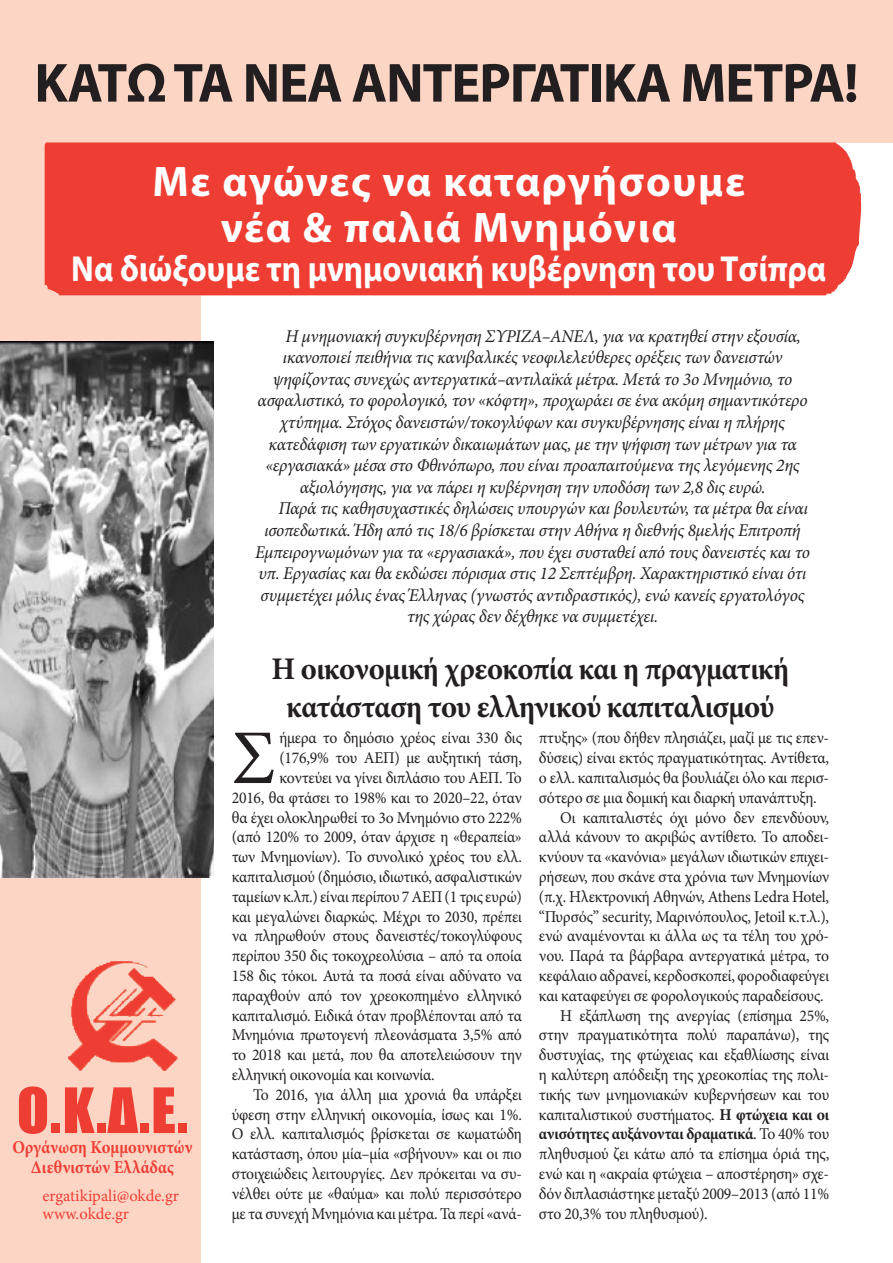
<style>
.page{position:relative;width:893px;height:1263px;background:#fff}
.page>*{position:absolute;margin:0;border:0;box-sizing:border-box;transform-origin:0 0}
.t1{font:77.4px "Minion Pro";color:#231f20;scale:.95 1}
.t2{font:57.75px "Impact";color:#ee3e34}
.t3{font:700 55.5px "Myriad Pro";letter-spacing:-.02em;color:#231f20}
.t4{font:700 42.9px "Myriad Pro";letter-spacing:.04em;color:#fff}
.t5{font:700 36.3px "Myriad Pro";color:#fff;scale:.91 1}
.t6{font:700 31.5px/37.8px "Minion Pro";letter-spacing:-.02em;color:#231f20;text-align:center}
.t7{font:700 18.15px/19.8px "Minion Pro";letter-spacing:.005em;color:#ee3e34;text-align:center;scale:.91 1}
.t8{font:italic 18px "Minion Pro";letter-spacing:-.015em;color:#231f20}
.t9{font:16.5px/19.8px "Minion Pro";letter-spacing:-.015em;color:#231f20;text-align:justify;scale:.95 1}
.t10{font:16.5px "Minion Pro";color:#ee3e34}
.s1{font-weight:700}
</style>
<div class="page">
<div style="left:0;top:142px;width:201px;height:1121px;background:#fcd5c5"></div>
<div style="left:0;top:0;width:893px;height:142px;background:#fcd5c5"></div>
<img style="left:68px;top:961px;width:110px;height:110px">
<div style="left:45px;top:142px;width:816px;height:154px;background:#ee3e34"></div>
<img style="left:0;top:341px;width:214px;height:536px">
<p class="t3" style="left:34px;top:47px;width:826px">ΚΑΤΩ ΤΑ ΝΕΑ ΑΝΤΕΡΓΑΤΙΚΑ ΜΕΤΡΑ!</p>
<p class="t4" style="left:152px;top:153px;width:594px">Με αγώνες να καταργήσουμε</p>
<p class="t4" style="left:221px;top:200px;width:457px">νέα &amp; παλιά Μνημόνια</p>
<p class="t5" style="left:71px;top:245px;width:831px">Να διώξουμε τη μνημονιακή κυβέρνηση του Τσίπρα</p>
<p class="t8" style="left:285px;top:324px;width:517px">Η μνημονιακή συγκυβέρνηση ΣΥΡΙΖΑ–ΑΝΕΛ, για να κρατηθεί στην εξουσία,</p>
<p class="t8" style="left:283px;top:345px;width:501px">ικανοποιεί πειθήνια τις κανιβαλικές νεοφιλελεύθερες ορέξεις των δανειστών</p>
<p class="t8" style="left:273px;top:367px;width:521px">ψηφίζοντας συνεχώς αντεργατικά–αντιλαϊκά μέτρα. Mετά τo 3o Mνημόνιο, το</p>
<p class="t8" style="left:258px;top:388px;width:551px">ασφαλιστικό, το φορολογικό, τον «κόφτη», προχωράει σε ένα ακόμη σημαντικότερο</p>
<p class="t8" style="left:280px;top:410px;width:506px">χτύπημα. Στόχος δανειστών/τοκογλύφων και συγκυβέρνησης είναι η πλήρης</p>
<p class="t8" style="left:268px;top:432px;width:530px">κατεδάφιση των εργατικών δικαιωμάτων μας, με την ψήφιση των μέτρων για τα</p>
<p class="t8" style="left:265px;top:453px;width:536px">«εργασιακά» μέσα στο Φθινόπωρο, που είναι προαπαιτούμενα της λεγόμενης 2ης</p>
<p class="t8" style="left:300px;top:475px;width:467px">αξιολόγησης, για να πάρει η κυβέρνηση την υποδόση των 2,8 δις ευρώ.</p>
<p class="t8" style="left:278px;top:496px;width:531px">Παρά τις καθησυχαστικές δηλώσεις υπουργών και βουλευτών, τα μέτρα θα είναι</p>
<p class="t8" style="left:264px;top:518px;width:538px">ισοπεδωτικά. Ήδη από τις 18/6 βρίσκεται στην Αθήνα η διεθνής 8μελής Επιτροπή</p>
<p class="t8" style="left:255px;top:540px;width:556px">Εμπειρογνωμόνων για τα «εργασιακά», που έχει συσταθεί από τους δανειστές και το</p>
<p class="t8" style="left:259px;top:561px;width:549px">υπ. Εργασίας και θα εκδώσει πόρισμα στις 12 Σεπτέμβρη. Χαρακτηριστικό είναι ότι</p>
<p class="t8" style="left:261px;top:583px;width:546px">συμμετέχει μόλις ένας Έλληνας (γνωστός αντιδραστικός), ενώ κανείς εργατολόγος</p>
<p class="t8" style="left:407px;top:604px;width:253px">της χώρας δεν δέχθηκε να συμμετέχει.</p>
<p class="t2" style="left:17px;top:1065px;width:173px">Ο.Κ.Δ.Ε.</p>
<p class="t7" style="left:12px;top:1137px;width:199px">Οργάνωση Κομμουνιστών<br>Διεθνιστών Ελλάδας</p>
<p class="t10" style="left:43px;top:1184px;width:138px">ergatikipali@okde.gr</p>
<p class="t10" style="left:43px;top:1202px;width:88px">www.okde.gr</p>
<p class="t6" style="left:272px;top:650px;width:519px">Η οικονομική χρεοκοπία και η πραγματική κατάσταση του ελληνικού καπιταλισμού</p>
<p class="t1" style="left:232px;top:706px;width:48px">Σ</p>
<p class="t9" style="left:279px;top:728px;width:257px">ήμερα το δημόσιο χρέος είναι 330 δις</p>
<p class="t9" style="left:279px;top:748px;width:257px">(176,9% του ΑΕΠ) με αυξητική τάση,</p>
<p class="t9" style="left:279px;top:768px;width:257px">κοντεύει να γίνει διπλάσιο του ΑΕΠ. Το</p>
<p class="t9" style="left:232px;top:788px;width:307px">2016, θα φτάσει το 198% και το 2020–22, όταν</p>
<p class="t9" style="left:232px;top:807px;width:307px">θα έχει ολοκληρωθεί το 3ο Μνημόνιο στο 222%</p>
<p class="t9" style="left:232px;top:827px;width:307px">(από 120% το 2009, όταν άρχισε η «θεραπεία»</p>
<p class="t9" style="left:232px;top:847px;width:307px">των Μνημονίων). Το συνολικό χρέος του ελλ.</p>
<p class="t9" style="left:232px;top:867px;width:307px">καπιταλισμού (δημόσιο, ιδιωτικό, ασφαλιστικών</p>
<p class="t9" style="left:232px;top:887px;width:307px">ταμείων κ.λπ.) είναι περίπου 7 ΑΕΠ (1 τρις ευρώ)</p>
<p class="t9" style="left:232px;top:906px;width:307px">και μεγαλώνει διαρκώς. Μέχρι το 2030, πρέπει</p>
<p class="t9" style="left:232px;top:926px;width:307px">να πληρωθούν στους δανειστές/τοκογλύφους</p>
<p class="t9" style="left:232px;top:946px;width:307px">περίπου 350 δις τοκοχρεολύσια – από τα οποία</p>
<p class="t9" style="left:232px;top:966px;width:307px">158 δις τόκοι. Αυτά τα ποσά είναι αδύνατο να</p>
<p class="t9" style="left:232px;top:986px;width:307px">παραχθούν από τον χρεοκοπημένο ελληνικό</p>
<p class="t9" style="left:232px;top:1005px;width:307px">καπιταλισμό. Ειδικά όταν προβλέπονται από τα</p>
<p class="t9" style="left:232px;top:1025px;width:307px">Μνημόνια πρωτογενή πλεονάσματα 3,5% από</p>
<p class="t9" style="left:232px;top:1045px;width:307px">το 2018 και μετά, που θα αποτελειώσουν την</p>
<p class="t9" style="left:232px;top:1065px;width:215px">ελληνική οικονομία και κοινωνία.</p>
<p class="t9" style="left:232px;top:1085px;width:307px;text-indent:21px">Το 2016, για άλλη μια χρονιά θα υπάρξει ύφεση στην ελληνική οικονομία, ίσως και 1%.<br>Ο ελλ. καπιταλισμός βρίσκεται σε κωματώδη κατάσταση, όπου μία–μία «σβήνουν» και οι πιο στοιχειώδεις λειτουργίες. Δεν πρόκειται να συ&shy;νέλθει ούτε με «θαύμα» και πολύ περισσότερο με τα συνεχή Μνημόνια και μέτρα. Τα περί «ανά-</p>
<p class="t9" style="left:539px;top:728px;width:307px">πτυξης» (που δήθεν πλησιάζει, μαζί με τις επεν&shy;δύσεις) είναι εκτός πραγματικότητας. Αντίθετα, ο ελλ. καπιταλισμός θα βουλιάζει όλο και περισ&shy;σότερο σε μια δομική και διαρκή υπανάπτυξη.</p>
<p class="t9" style="left:539px;top:807px;width:307px;text-indent:21px">Οι καπιταλιστές όχι μόνο δεν επενδύουν, αλλά κάνουν το ακριβώς αντίθετο. Το αποδει&shy;κνύουν τα «κανόνια» μεγάλων ιδιωτικών επιχει&shy;ρήσεων, που σκάνε στα χρόνια των Μνημονίων (π.χ. Ηλεκτρονική Αθηνών, Athens Ledra Hotel, “Πυρσός” security, Μαρινόπουλος, Jetoil κ.τ.λ.), ενώ αναμένονται κι άλλα ως τα τέλη του χρό&shy;νου. Παρά τα βάρβαρα αντεργατικά μέτρα, το κεφάλαιο αδρανεί, κερδοσκοπεί, φοροδιαφεύγει και καταφεύγει σε φορολογικούς παραδείσους.</p>
<p class="t9" style="left:539px;top:1005px;width:307px;text-indent:21px">Η εξάπλωση της ανεργίας (επίσημα 25%, στην πραγματικότητα πολύ παραπάνω), της δυστυχίας, της φτώχειας και εξαθλίωσης είναι η καλύτερη απόδειξη της χρεοκοπίας της πολι&shy;τικής των μνημονιακών κυβερνήσεων και του καπιταλιστικού συστήματος. <span class="s1">Η φτώχεια και οι ανισότητες αυξάνονται δραματικά</span>. Το 40% του πληθυσμού ζει κάτω από τα επίσημα όριά της, ενώ και η «ακραία φτώχεια – αποστέρηση» σχε&shy;δόν διπλασιάστηκε μεταξύ 2009–2013 (από 11% στο 20,3% του πληθυσμού).</p>
</div>
